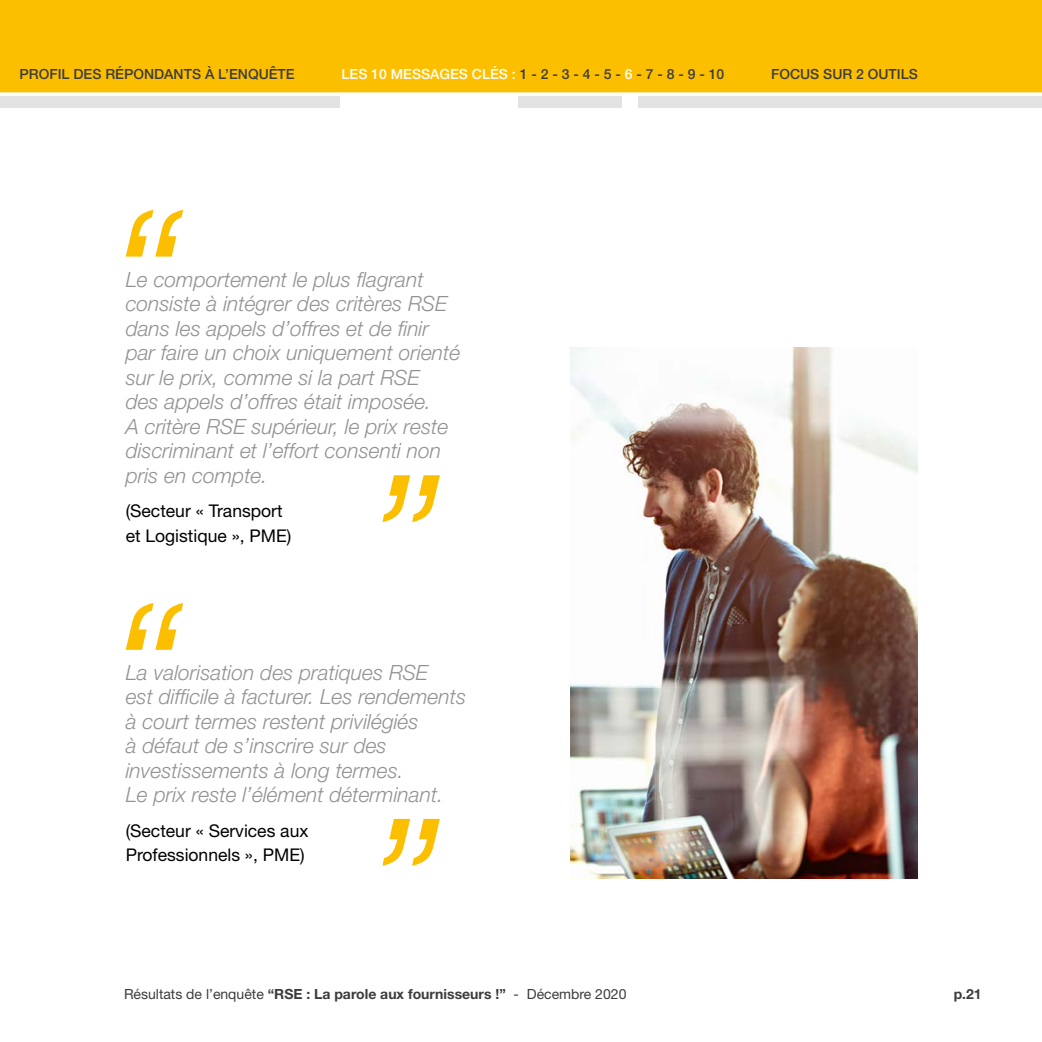
<style>
.page{position:relative;width:1042px;height:1042px;background:#fff}
.page>*{position:absolute;margin:0;border:0;box-sizing:border-box;transform-origin:0 0}
.verbatime{font:italic 300 21px/24.5px "Helvetica Neue LT Std";color:#929292}
.t1{font:17.5px/24.5px "Helvetica Neue LT Std";color:#000}
.t2{font:14px "Helvetica Neue LT Std";color:#3c3c3b}
.t3{font:500 14px "Helvetica Neue LT Std";color:#3c3c3b}
.t4{font:500 14px "Helvetica Neue LT Std";color:#fff}
.t5{font:700 14px "Helvetica Neue LT Std";color:#3c3c3b}
.s1{color:#3c3c3b}
.s2{font-weight:700}
</style>
<div class="page">
<img style="left:570px;top:347px;width:348px;height:531px">
<div style="left:0;top:0;width:1042px;height:108px;background:#e3e3e3"></div>
<div style="left:0;top:0;width:1042px;height:96px;background:#fcbf00"></div>
<svg style="left:126px;top:603px;width:57px;height:47px"></svg>
<svg style="left:382px;top:819px;width:58px;height:47px"></svg>
<svg style="left:126px;top:210px;width:57px;height:47px"></svg>
<svg style="left:382px;top:475px;width:58px;height:47px"></svg>
<div style="left:340px;top:94px;width:177px;height:17px;background:#fff"></div>
<div style="left:622px;top:94px;width:15px;height:17px;background:#fff"></div>
<p class="t3" style="left:20px;top:66px;width:277px">PROFIL DES RÉPONDANTS À L’ENQUÊTE</p>
<p class="t4" style="left:341px;top:66px;width:384px">LES 10 MESSAGES CLÉS : <span class="s1">1 - 2 - 3 - 4 - 5 -</span> 6 <span class="s1">- 7 - 8 - 9 - 10</span></p>
<p class="t3" style="left:771px;top:66px;width:148px">FOCUS SUR 2 OUTILS</p>
<p class="verbatime" style="left:126px;top:267px;width:336px">Le comportement le plus flagrant consiste à intégrer des critères RSE dans les appels d’offres et de finir par faire un choix uniquement orienté sur le prix, comme si la part RSE<br>des appels d’offres était imposée.<br>A critère RSE supérieur, le prix reste discriminant et l’effort consenti non pris en compte.</p>
<p class="t1" style="left:126px;top:498px;width:167px">(Secteur « Transport et Logistique », PME)</p>
<p class="verbatime" style="left:126px;top:660px;width:342px">La valorisation des pratiques RSE<br>est difficile à facturer. Les rendements à court termes restent privilégiés<br>à défaut de s’inscrire sur des investissements à long termes.<br>Le prix reste l’élément déterminant.</p>
<p class="t1" style="left:126px;top:818px;width:184px">(Secteur « Services aux<br>Professionnels », PME)</p>
<p class="t2" style="left:124px;top:986px;width:504px">Résultats de l’enquête <span class="s2">“RSE : La parole aux fournisseurs !”</span> - Décembre 2020</p>
<p class="t5" style="left:954px;top:985px;width:30px">p.21</p>
</div>
